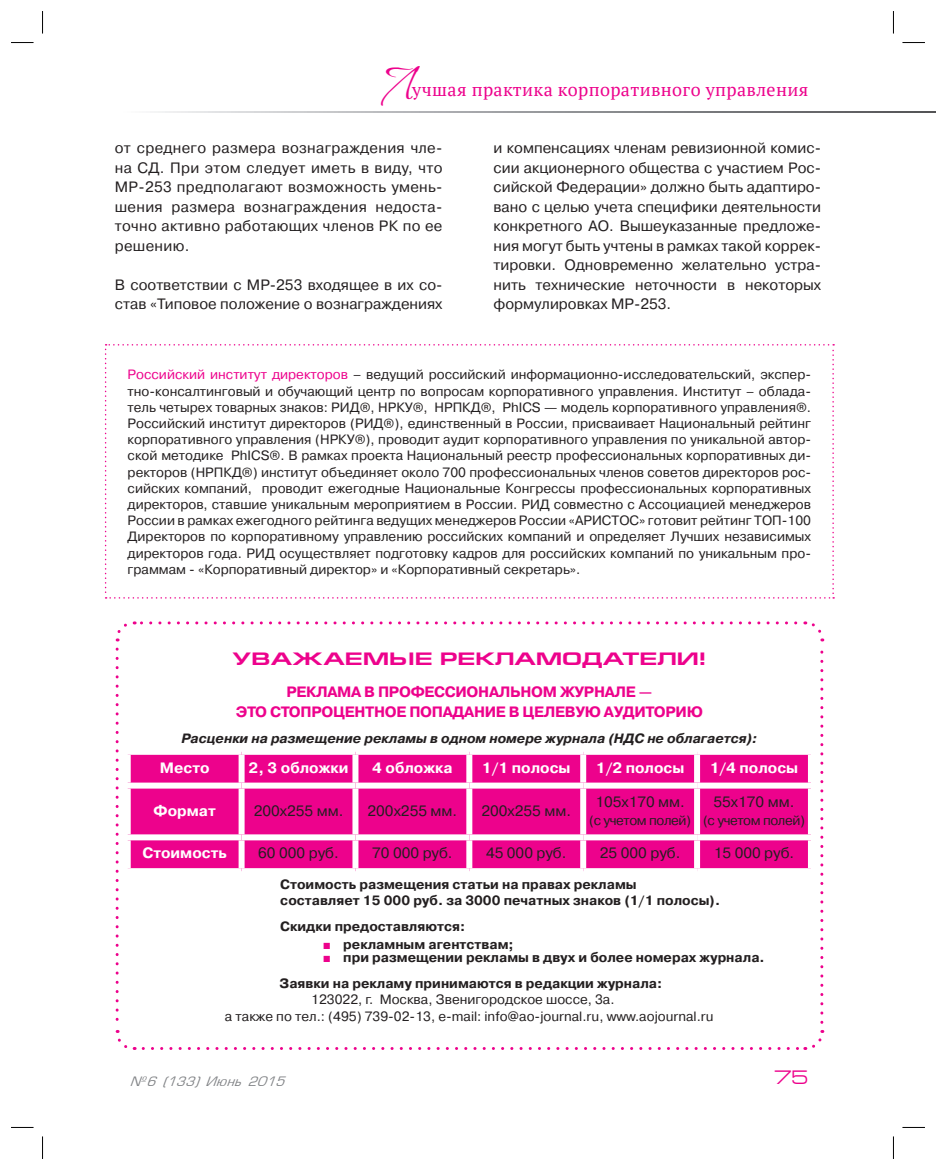
<style>
.page{position:relative;width:936px;height:1170px;background:#fff}
.page>*{position:absolute;margin:0;border:0;box-sizing:border-box;transform-origin:0 0}
.t1{font:48px "Vera Crouz";color:#ed028c}
.t2{font:19.5px "Europe Ext";color:#ed028c}
.t3{font:18px "PT Serif";letter-spacing:.02em;color:#ed028c}
.ТЕКСТ_СНОСКИ{font:700 18px "Europe Ext";color:#ed028c;scale:1.2 1}
.TEXT{font:15px/19.5px "Pragmatica C";color:#231f20;text-align:justify}
.NUMBER{font:15px "Pragmatica C";color:#231f20}
.ТЕКСТ_СНОСКИ-2{font:700 15px/19.5px "Pragmatica C";letter-spacing:-.02em;color:#ed028c;text-align:center}
.NUMBER-2{font:700 15px "Pragmatica C";color:#fff}
.TEXT-2{font:13.5px/16.2px "Pragmatica C";color:#231f20;text-align:justify}
.ТЕКСТ_СНОСКИ-3{font:700 13.5px/16.5px "Pragmatica C";color:#231f20}
.ТЕКСТ_СНОСКИ-4{font:13.5px "Pragmatica C";color:#231f20}
.ТЕКСТ_СНОСКИ-5{font:italic 700 13.5px "Pragmatica C";color:#231f20}
.NUMBER-3{font:13.5px "Pragmatica C";letter-spacing:-.03em;color:#231f20}
.t4{font:italic 13.5px "Evropa Normal";color:#808285}
.s1{color:#ed028c}
.s2{font-family:"Times New Roman";font-weight:400;color:#ed028c}
</style>
<div class="page">
<svg style="left:154px;top:112px;width:781px;height:1px"></svg>
<svg style="left:105px;top:344px;width:729px;height:254px"></svg>
<div style="left:135px;top:754px;width:669px;height:114px;background:#ed028c"></div>
<div style="left:238px;top:754px;width:6px;height:28px;background:#fff"></div>
<div style="left:352px;top:754px;width:6px;height:28px;background:#fff"></div>
<div style="left:466px;top:754px;width:6px;height:28px;background:#fff"></div>
<div style="left:580px;top:754px;width:6px;height:28px;background:#fff"></div>
<div style="left:694px;top:754px;width:6px;height:28px;background:#fff"></div>
<div style="left:125px;top:782px;width:116px;height:6px;background:#fff"></div>
<div style="left:241px;top:782px;width:114px;height:6px;background:#fff"></div>
<div style="left:238px;top:788px;width:6px;height:46px;background:#fff"></div>
<div style="left:355px;top:782px;width:114px;height:6px;background:#fff"></div>
<div style="left:352px;top:788px;width:6px;height:46px;background:#fff"></div>
<div style="left:469px;top:782px;width:114px;height:6px;background:#fff"></div>
<div style="left:466px;top:788px;width:6px;height:46px;background:#fff"></div>
<div style="left:583px;top:782px;width:114px;height:6px;background:#fff"></div>
<div style="left:580px;top:788px;width:6px;height:46px;background:#fff"></div>
<div style="left:697px;top:782px;width:116px;height:6px;background:#fff"></div>
<div style="left:694px;top:788px;width:6px;height:46px;background:#fff"></div>
<div style="left:125px;top:834px;width:116px;height:6px;background:#fff"></div>
<div style="left:241px;top:834px;width:114px;height:6px;background:#fff"></div>
<div style="left:238px;top:840px;width:6px;height:28px;background:#fff"></div>
<div style="left:355px;top:834px;width:114px;height:6px;background:#fff"></div>
<div style="left:352px;top:840px;width:6px;height:28px;background:#fff"></div>
<div style="left:469px;top:834px;width:114px;height:6px;background:#fff"></div>
<div style="left:466px;top:840px;width:6px;height:28px;background:#fff"></div>
<div style="left:583px;top:834px;width:114px;height:6px;background:#fff"></div>
<div style="left:580px;top:840px;width:6px;height:28px;background:#fff"></div>
<div style="left:697px;top:834px;width:116px;height:6px;background:#fff"></div>
<div style="left:694px;top:840px;width:6px;height:28px;background:#fff"></div>
<svg style="left:115px;top:649px;width:20px;height:401px"></svg>
<svg style="left:143px;top:1030px;width:681px;height:20px"></svg>
<svg style="left:804px;top:621px;width:19px;height:401px"></svg>
<svg style="left:115px;top:621px;width:680px;height:20px"></svg>
<svg style="left:11px;top:42px;width:23px;height:1px"></svg>
<svg style="left:902px;top:42px;width:22px;height:1px"></svg>
<svg style="left:11px;top:1127px;width:23px;height:1px"></svg>
<svg style="left:902px;top:1127px;width:22px;height:1px"></svg>
<svg style="left:42px;top:11px;width:1px;height:23px"></svg>
<svg style="left:42px;top:1136px;width:1px;height:22px"></svg>
<svg style="left:893px;top:11px;width:1px;height:23px"></svg>
<svg style="left:893px;top:1136px;width:1px;height:22px"></svg>
<h1 class="t1" style="left:384px;top:59px;width:29px">Л</h1>
<h3 class="t3" style="left:412px;top:78px;width:397px">учшая практика корпоративного управления</h3>
<p class="TEXT" style="left:115px;top:138px;width:329px">от среднего размера вознаграждения чле&shy;на СД. При этом следует иметь в виду, что МР-253 предполагают возможность умень&shy;шения размера вознаграждения недоста&shy;точно активно работающих членов РК по ее решению.</p>
<p class="TEXT" style="left:115px;top:275px;width:329px">В соответствии с МР-253 входящее в их со&shy;став «Типовое положение о вознаграждениях</p>
<p class="TEXT" style="left:493px;top:138px;width:329px">и компенсациях членам ревизионной комис&shy;сии акционерного общества с участием Рос&shy;сийской Федерации» должно быть адаптиро&shy;вано с целью учета специфики деятельности конкретного АО. Вышеуказанные предложе&shy;ния могут быть учтены в рамках такой коррек&shy;тировки. Одновременно желательно устра&shy;нить технические неточности в некоторых формулировках МР-253.</p>
<p class="TEXT-2" style="left:128px;top:366px;width:685px"><span class="s1">Российский институт директоров</span> – ведущий российский информационно-исследовательский, экспер&shy;тно-консалтинговый и обучающий центр по вопросам корпоративного управления. Институт – облада&shy;тель четырех товарных знаков: РИД®, НРКУ®, НРПКД®, PhICS — модель корпоративного управления®.<br>Российский институт директоров (РИД®), единственный в России, присваивает Национальный рейтинг корпоративного управления (НРКУ®), проводит аудит корпоративного управления по уникальной автор&shy;ской методике PhICS®. В рамках проекта Национальный реестр профессиональных корпоративных ди&shy;ректоров (НРПКД®) институт объединяет около 700 профессиональных членов советов директоров рос&shy;сийских компаний, проводит ежегодные Национальные Конгрессы профессиональных корпоративных директоров, ставшие уникальным мероприятием в России. РИД совместно с Ассоциацией менеджеров России в рамках ежегодного рейтинга ведущих менеджеров России «АРИСТОС» готовит рейтинг ТОП-100<br>Директоров по корпоративному управлению российских компаний и определяет Лучших независимых директоров года. РИД осуществляет подготовку кадров для российских компаний по уникальным про&shy;граммам - «Корпоративный директор» и «Корпоративный секретарь».</p>
<p class="ТЕКСТ_СНОСКИ" style="left:232px;top:648px;width:396px">УВАЖАЕМЫЕ РЕКЛАМОДАТЕЛИ!</p>
<p class="ТЕКСТ_СНОСКИ-2" style="left:236px;top:682px;width:468px">РЕКЛАМА В ПРОФЕССИОНАЛЬНОМ ЖУРНАЛЕ —<br>ЭТО СТОПРОЦЕНТНОЕ ПОПАДАНИЕ В ЦЕЛЕВУЮ АУДИТОРИЮ</p>
<p class="ТЕКСТ_СНОСКИ-5" style="left:181px;top:730px;width:577px">Расценки на размещение рекламы в одном номере журнала (НДС не облагается):</p>
<p class="NUMBER-2" style="left:160px;top:759px;width:51px">Место</p>
<p class="NUMBER-2" style="left:248px;top:759px;width:101px">2, 3 обложки</p>
<p class="NUMBER-2" style="left:372px;top:759px;width:82px">4 обложка</p>
<p class="NUMBER-2" style="left:482px;top:759px;width:90px">1/1 полосы</p>
<p class="NUMBER-2" style="left:595px;top:759px;width:90px">1/2 полосы</p>
<p class="NUMBER-2" style="left:709px;top:759px;width:90px">1/4 полосы</p>
<p class="NUMBER-2" style="left:153px;top:802px;width:64px">Формат</p>
<p class="NUMBER" style="left:254px;top:802px;width:91px">200х255 мм.</p>
<p class="NUMBER" style="left:367px;top:802px;width:91px">200х255 мм.</p>
<p class="NUMBER" style="left:481px;top:802px;width:91px">200х255 мм.</p>
<p class="NUMBER" style="left:595px;top:793px;width:91px">105х170 мм.</p>
<p class="NUMBER-3" style="left:589px;top:812px;width:103px">(с учетом полей)</p>
<p class="NUMBER" style="left:713px;top:793px;width:82px">55х170 мм.</p>
<p class="NUMBER-3" style="left:703px;top:812px;width:103px">(с учетом полей)</p>
<p class="NUMBER-2" style="left:142px;top:844px;width:86px">Стоимость</p>
<p class="NUMBER" style="left:258px;top:844px;width:82px">60 000 руб.</p>
<p class="NUMBER" style="left:372px;top:844px;width:82px">70 000 руб.</p>
<p class="NUMBER" style="left:486px;top:844px;width:82px">45 000 руб.</p>
<p class="NUMBER" style="left:600px;top:844px;width:82px">25 000 руб.</p>
<p class="NUMBER" style="left:713px;top:844px;width:82px">15 000 руб.</p>
<p class="ТЕКСТ_СНОСКИ-3" style="left:280px;top:875px;width:441px">Стоимость размещения статьи на правах рекламы<br>составляет 15 000 руб. за 3000 печатных знаков (1/1 полосы).</p>
<p class="ТЕКСТ_СНОСКИ-3" style="left:280px;top:918px;width:186px">Скидки предоставляются:</p>
<p class="ТЕКСТ_СНОСКИ-3" style="left:323px;top:935px;width:192px"><span class="s2">■</span> рекламным агентствам;</p>
<p class="ТЕКСТ_СНОСКИ-3" style="left:323px;top:949px;width:443px"><span class="s2">■</span> при размещении рекламы в двух и более номерах журнала.</p>
<p class="ТЕКСТ_СНОСКИ-3" style="left:279px;top:975px;width:384px">Заявки на рекламу принимаются в редакции журнала:</p>
<p class="TEXT-2" style="left:311px;top:991px;width:305px">123022, г. Москва, Звенигородское шоссе, 3а.</p>
<p class="ТЕКСТ_СНОСКИ-4" style="left:225px;top:1008px;width:490px">а также по тел.: (495) 739-02-13, e-mail: info@ao-journal.ru, www.aojournal.ru</p>
<p class="t4" style="left:130px;top:1074px;width:161px">¹6 (133) Июнь 2015</p>
<h2 class="t2" style="left:774px;top:1066px;width:35px">75</h2>
</div>
